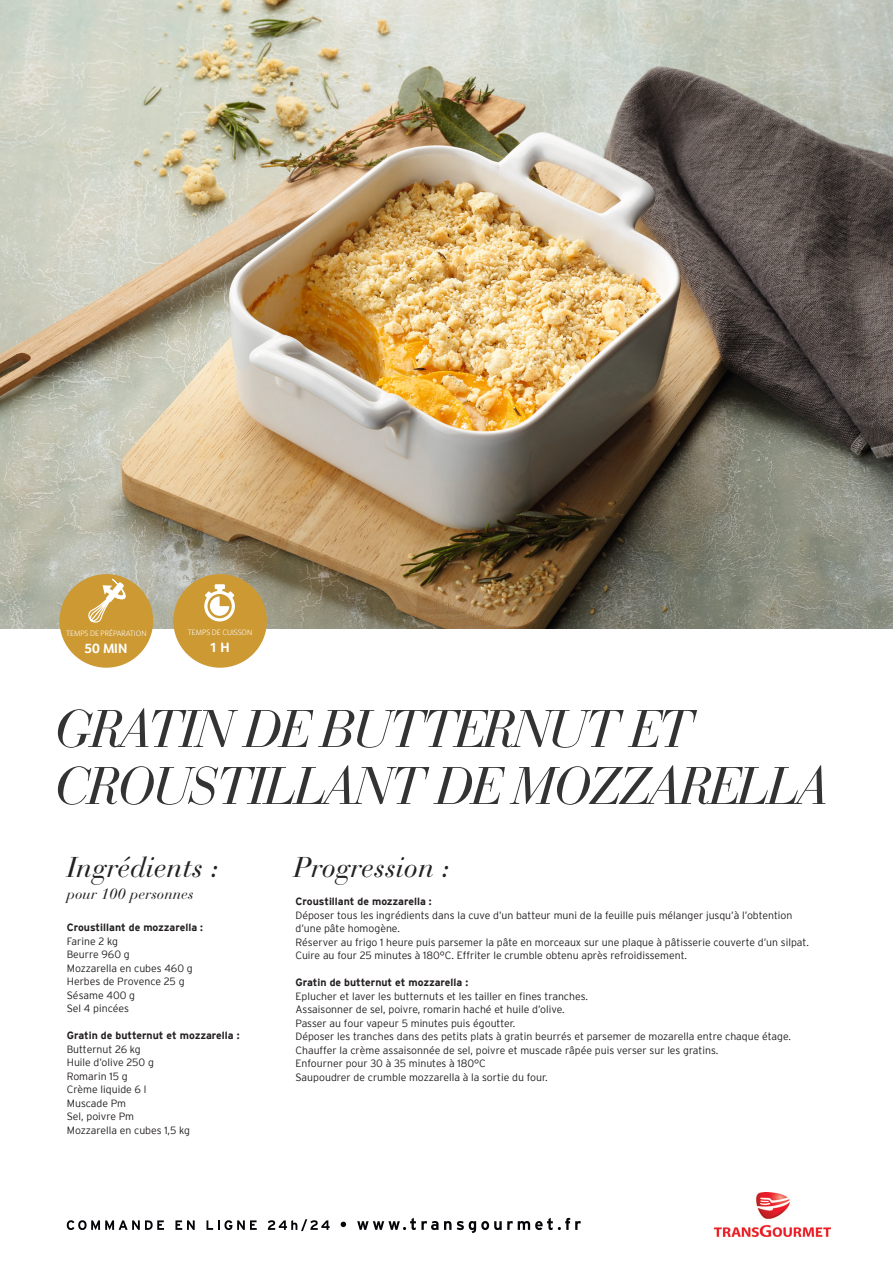
<style>
.page{position:relative;width:893px;height:1263px;background:#fff}
.page>*{position:absolute;margin:0;border:0;box-sizing:border-box;transform-origin:0 0}
.t1{font:italic 52.5px/57px "Bauer Bodoni Std";letter-spacing:-.04em;color:#333}
.t2{font:italic 28.5px "Bauer Bodoni Std";color:#222}
.t3{font:italic 15px "Bauer Bodoni Std";color:#222}
.t4{font:700 14.1px "Transgourmet";color:#fff}
.t5{font:300 10.5px/13.5px "Interstate";color:#231f20}
.t6{font:700 10.5px "Interstate";color:#231f20}
.t7{font:300 7.95px "Transgourmet";color:#fff}
</style>
<div class="page">
<img style="left:0;top:0;width:893px;height:628px">
<img style="left:714px;top:1192px;width:117px;height:44px">
<svg style="left:67px;top:1220px;width:97px;height:10px"></svg>
<svg style="left:175px;top:1220px;width:20px;height:10px"></svg>
<svg style="left:206px;top:1220px;width:51px;height:10px"></svg>
<svg style="left:268px;top:1219px;width:62px;height:12px"></svg>
<svg style="left:341px;top:1222px;width:5px;height:5px"></svg>
<svg style="left:357px;top:1218px;width:224px;height:15px"></svg>
<div style="left:173px;top:574px;width:94px;height:94px;background:#c93;border-radius:50%"></div>
<div style="left:60px;top:574px;width:93px;height:94px;background:#c93;border-radius:50%"></div>
<svg style="left:204px;top:586px;width:31px;height:35px"></svg>
<svg style="left:215px;top:584px;width:10px;height:5px"></svg>
<svg style="left:87px;top:578px;width:40px;height:45px"></svg>
<p class="t7" style="left:66px;top:628px;width:82px">TEMPS DE PRÉPARATION</p>
<p class="t7" style="left:188px;top:628px;width:66px">TEMPS DE CUISSON</p>
<p class="t4" style="left:84px;top:640px;width:44px">50 MIN</p>
<p class="t4" style="left:210px;top:639px;width:22px">1 H</p>
<p class="t1" style="left:54px;top:701px;width:776px">GRATIN DE BUTTERNUT ET<br>CROUSTILLANT DE MOZZARELLA</p>
<p class="t2" style="left:67px;top:850px;width:154px">Ingrédients :</p>
<p class="t3" style="left:67px;top:885px;width:128px">pour 100 personnes</p>
<p class="t6" style="left:67px;top:921px;width:138px">Croustillant de mozzarella :</p>
<p class="t5" style="left:67px;top:934px;width:53px">Farine 2 kg</p>
<p class="t5" style="left:67px;top:947px;width:64px">Beurre 960 g</p>
<p class="t5" style="left:67px;top:961px;width:127px">Mozzarella en cubes 460 g</p>
<p class="t5" style="left:67px;top:974px;width:119px">Herbes de Provence 25 g</p>
<p class="t5" style="left:67px;top:988px;width:70px">Sésame 400 g</p>
<p class="t5" style="left:67px;top:1001px;width:64px">Sel 4 pincées</p>
<p class="t6" style="left:67px;top:1029px;width:174px">Gratin de butternut et mozzarella :</p>
<p class="t5" style="left:67px;top:1042px;width:75px">Butternut 26 kg</p>
<p class="t5" style="left:67px;top:1055px;width:89px">Huile d’olive 250 g</p>
<p class="t5" style="left:67px;top:1069px;width:62px">Romarin 15 g</p>
<p class="t5" style="left:67px;top:1082px;width:81px">Crème liquide 6 l</p>
<p class="t5" style="left:67px;top:1096px;width:61px">Muscade Pm</p>
<p class="t5" style="left:67px;top:1109px;width:69px">Sel, poivre Pm</p>
<p class="t5" style="left:67px;top:1123px;width:125px">Mozzarella en cubes 1,5 kg</p>
<p class="t2" style="left:293px;top:850px;width:158px">Progression :</p>
<p class="t6" style="left:295px;top:896px;width:138px">Croustillant de mozzarella :</p>
<p class="t5" style="left:295px;top:908px;width:498px">Déposer tous les ingrédients dans la cuve d’un batteur muni de la feuille puis mélanger jusqu’à l’obtention d’une pâte homogène.</p>
<p class="t5" style="left:295px;top:935px;width:515px">Réserver au frigo 1 heure puis parsemer la pâte en morceaux sur une plaque à pâtisserie couverte d’un silpat.</p>
<p class="t5" style="left:295px;top:949px;width:393px">Cuire au four 25 minutes à 180°C. Effriter le crumble obtenu après refroidissement.</p>
<p class="t6" style="left:295px;top:977px;width:174px">Gratin de butternut et mozzarella :</p>
<p class="t5" style="left:295px;top:989px;width:294px">Eplucher et laver les butternuts et les tailler en fines tranches.</p>
<p class="t5" style="left:295px;top:1003px;width:271px">Assaisonner de sel, poivre, romarin haché et huile d’olive.</p>
<p class="t5" style="left:295px;top:1016px;width:221px">Passer au four vapeur 5 minutes puis égoutter.</p>
<p class="t5" style="left:295px;top:1030px;width:497px">Déposer les tranches dans des petits plats à gratin beurrés et parsemer de mozarella entre chaque étage.</p>
<p class="t5" style="left:295px;top:1043px;width:424px">Chauffer la crème assaisonnée de sel, poivre et muscade râpée puis verser sur les gratins.</p>
<p class="t5" style="left:295px;top:1057px;width:192px">Enfourner pour 30 à 35 minutes à 180°C</p>
<p class="t5" style="left:295px;top:1070px;width:254px">Saupoudrer de crumble mozzarella à la sortie du four.</p>
</div>
